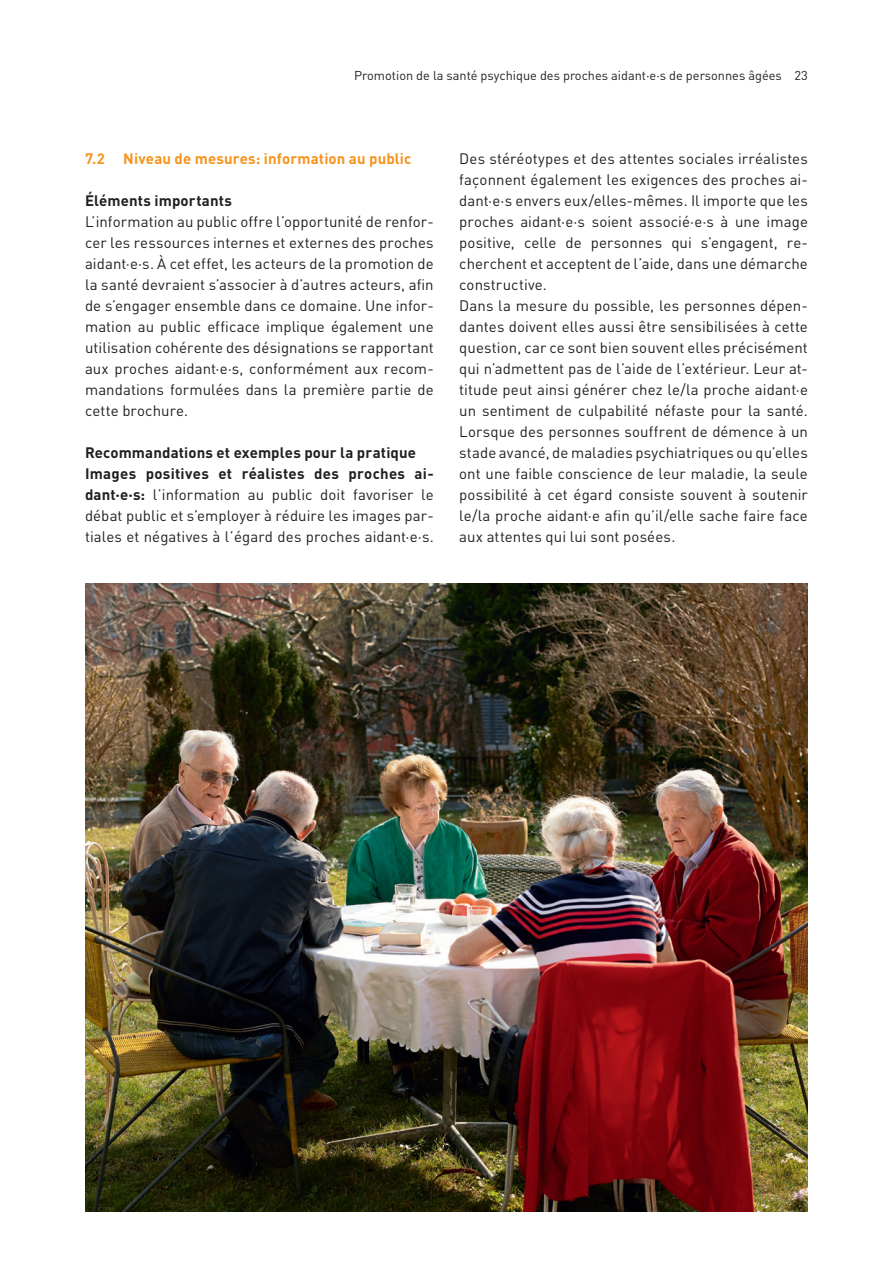
<style>
.page{position:relative;width:893px;height:1263px;background:#fff}
.page>*{position:absolute;margin:0;border:0;box-sizing:border-box;transform-origin:0 0}
.t1{font:15px/21px "DINOT";letter-spacing:.005em;color:#231f20}
.t2{font:700 15px "DINOT";letter-spacing:.01em;color:#f7931d}
.t3{font:700 15px "DINOT";letter-spacing:.01em;color:#231f20}
.t4{font:12.75px "DINOT";color:#231f20}
.s1{font-weight:700}
</style>
<div class="page">
<img style="left:85px;top:584px;width:723px;height:628px">
<p class="t4" style="left:354px;top:66px;width:455px">Promotion de la santé psychique des proches aidant·e·s de personnes âgées 23</p>
<p class="t2" style="left:85px;top:148px;width:328px">7.2 Niveau de mesures: information au public</p>
<p class="t3" style="left:85px;top:190px;width:148px">Éléments importants</p>
<p class="t1" style="left:85px;top:210px;width:350px;text-align:justify">L’information au public offre l’opportunité de renfor&shy;cer les ressources internes et externes des proches aidant·e·s. À cet effet, les acteurs de la promotion de la santé devraient s’associer à d’autres acteurs, afin de s’engager ensemble dans ce domaine. Une infor&shy;mation au public efficace implique également une utilisation cohérente des désignations se rapportant aux proches aidant·e·s, conformément aux recom&shy;mandations formulées dans la première partie de cette brochure.</p>
<p class="t1" style="left:85px;top:441px;width:350px"><span class="s1">Recommandations et exemples pour la pratique Images positives et réalistes des proches ai&shy;dant·e·s:</span> l’information au public doit favoriser le débat public et s’employer à réduire les images par&shy;tiales et négatives à l’égard des proches aidant·e·s.</p>
<p class="t1" style="left:459px;top:147px;width:350px">Des stéréotypes et des attentes sociales irréalistes façonnent également les exigences des proches ai&shy;dant·e·s envers eux/elles-mêmes. Il importe que les proches aidant·e·s soient associé·e·s à une image positive, celle de personnes qui s’engagent, re&shy;cherchent et acceptent de l’aide, dans une démarche constructive.<br>Dans la mesure du possible, les personnes dépen&shy;dantes doivent elles aussi être sensibilisées à cette question, car ce sont bien souvent elles précisément qui n’admettent pas de l’aide de l’extérieur. Leur at&shy;titude peut ainsi générer chez le/la proche aidant·e un sentiment de culpabilité néfaste pour la santé.<br>Lorsque des personnes souffrent de démence à un stade avancé, de maladies psychiatriques ou qu’elles ont une faible conscience de leur maladie, la seule possibilité à cet égard consiste souvent à soutenir le/la proche aidant·e afin qu’il/elle sache faire face aux attentes qui lui sont posées.</p>
</div>
